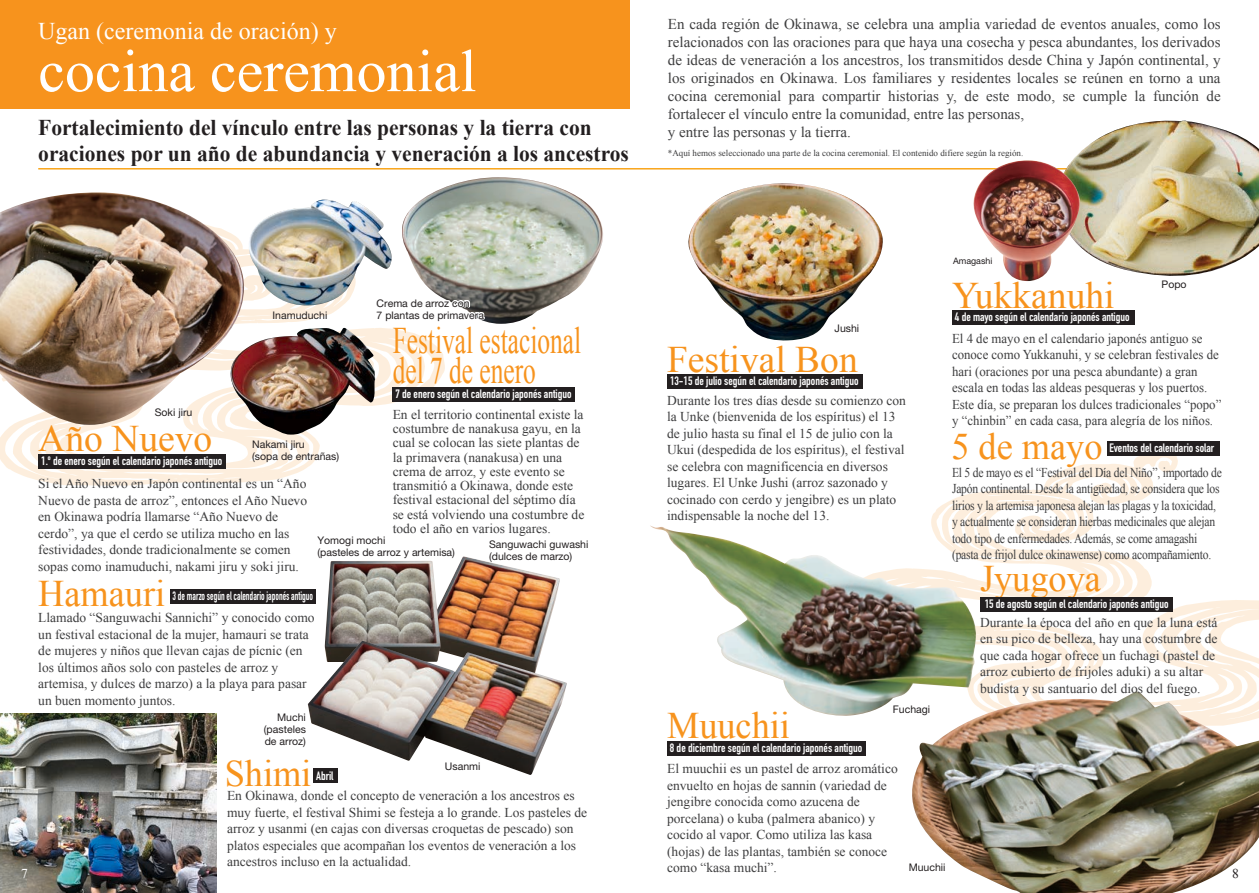
<style>
.page{position:relative;width:1259px;height:893px;background:#fff}
.page>*{position:absolute;margin:0;border:0;box-sizing:border-box;transform-origin:0 0}
.t1{font:60px "Times New Roman";color:#fff}
.t2{font:37.5px "Times New Roman";color:#f7931d}
.t3{font:37.5px/30px "Times New Roman";color:#f7931d;scale:.68 1}
.t4{font:24px "Times New Roman";color:#fff}
.t5{font:700 22.5px "Times New Roman";color:#231f20;scale:.95 1}
.t6{font:15px/18px "Times New Roman";color:#3e3e3f;text-align:justify}
.t7{font:13.5px/16.5px "Times New Roman";color:#3e3e3f}
.t8{font:13.5px/16.5px "Times New Roman";letter-spacing:-.02em;color:#3e3e3f;scale:.86 1}
.t9{font:13.5px/16.5px "Times New Roman";color:#3e3e3f;scale:.95 1}
.t10{font:13.5px "Times New Roman";color:#fff}
.t11{font:13.5px "Times New Roman";color:#231f20}
.t12{font:700 12px "DIN Condensed";color:#fff}
.t13{font:700 12px "DIN Condensed";color:#fff;scale:.79 1}
.t14{font:10.5px/12px "Helvetica Neue LT Pro";color:#231f20}
.t15{font:9px "Times New Roman";color:#3e3e3f}
.t16{font:8.85px "Helvetica Neue LT Pro";color:#231f20}
</style>
<div class="page">
<svg style="left:931px;top:451px;width:328px;height:239px"></svg>
<svg style="left:0;top:249px;width:445px;height:237px"></svg>
<div style="left:0;top:0;width:629px;height:108px;background:#f7931d"></div>
<hr style="left:38px;top:168px;width:1182px;height:2px;background:#f9a51b">
<img style="left:0;top:714px;width:217px;height:179px">
<img style="left:0;top:192px;width:244px;height:233px">
<img style="left:1073px;top:120px;width:186px;height:156px">
<img style="left:650px;top:525px;width:326px;height:191px">
<img style="left:402px;top:177px;width:201px;height:147px">
<img style="left:898px;top:690px;width:361px;height:203px">
<img style="left:248px;top:200px;width:144px;height:106px">
<img style="left:230px;top:328px;width:145px;height:107px">
<img style="left:426px;top:556px;width:134px;height:85px">
<img style="left:325px;top:561px;width:115px;height:80px">
<svg style="left:375px;top:297px;width:111px;height:33px"></svg>
<img style="left:970px;top:160px;width:113px;height:121px">
<div style="left:38px;top:454px;width:188px;height:14px;background:#231f20"></div>
<div style="left:667px;top:375px;width:196px;height:14px;background:#231f20"></div>
<div style="left:952px;top:311px;width:182px;height:14px;background:#231f20"></div>
<div style="left:170px;top:589px;width:146px;height:14px;background:#231f20"></div>
<div style="left:313px;top:769px;width:25px;height:14px;background:#231f20"></div>
<div style="left:393px;top:387px;width:182px;height:14px;background:#231f20"></div>
<img style="left:308px;top:641px;width:259px;height:134px">
<img style="left:688px;top:183px;width:195px;height:158px">
<div style="left:1106px;top:442px;width:113px;height:14px;background:#231f20"></div>
<div style="left:980px;top:598px;width:192px;height:14px;background:#231f20"></div>
<div style="left:667px;top:741px;width:198px;height:14px;background:#231f20"></div>
<p class="t6" style="left:668px;top:15px;width:554px">En cada región de Okinawa, se celebra una amplia variedad de eventos anuales, como los relacionados con las oraciones para que haya una cosecha y pesca abundantes, los derivados de ideas de veneración a los ancestros, los transmitidos desde China y Japón continental, y los originados en Okinawa. Los familiares y residentes locales se reúnen en torno a una cocina ceremonial para compartir historias y, de este modo, se cumple la función de fortalecer el vínculo entre la comunidad, entre las personas,</p>
<h3 class="t4" style="left:38px;top:14px;width:300px">Ugan (ceremonia de oración) y</h3>
<h1 class="t1" style="left:38px;top:31px;width:440px">cocina ceremonial</h1>
<h3 class="t5" style="left:38px;top:112px;width:584px">Fortalecimiento del vínculo entre las personas y la tierra con</h3>
<p class="t6" style="left:668px;top:123px;width:184px">y entre las personas y la tierra.</p>
<h3 class="t5" style="left:38px;top:138px;width:623px">oraciones por un año de abundancia y veneración a los ancestros</h3>
<p class="t15" style="left:668px;top:147px;width:357px">*Aquí hemos seleccionado una parte de la cocina ceremonial. El contenido difiere según la región.</p>
<p class="t14" style="left:272px;top:309px;width:56px">Inamuduchi</p>
<p class="t14" style="left:377px;top:297px;width:109px">Crema de arroz con<br>7 plantas de primavera</p>
<h2 class="t3" style="left:393px;top:325px;width:279px">Festival estacional del 7 de enero</h2>
<p class="t12" style="left:395px;top:385px;width:177px">7 de enero según el calendario japonés antiguo</p>
<p class="t14" style="left:155px;top:406px;width:39px">Soki jiru</p>
<p class="t7" style="left:393px;top:407px;width:193px;line-height:14.2px">En el territorio continental existe la costumbre de nanakusa gayu, en la cual se colocan las siete plantas de la primavera (nanakusa) en una crema de arroz, y este evento se transmitió a Okinawa, donde este festival estacional del séptimo día se está volviendo una costumbre de todo el año en varios lugares.</p>
<h2 class="t2" style="left:38px;top:413px;width:175px">Año Nuevo</h2>
<p class="t14" style="left:252px;top:439px;width:54px">Nakami jiru</p>
<p class="t14" style="left:252px;top:451px;width:88px">(sopa de entrañas)</p>
<p class="t12" style="left:41px;top:452px;width:182px">1.º de enero según el calendario japonés antiguo</p>
<p class="t7" style="left:38px;top:475px;width:270px">Si el Año Nuevo en Japón continental es un “Año Nuevo de pasta de arroz”, entonces el Año Nuevo en Okinawa podría llamarse “Año Nuevo de cerdo”, ya que el cerdo se utiliza mucho en las festividades, donde tradicionalmente se comen sopas como inamuduchi, nakami jiru y soki jiru.</p>
<p class="t14" style="left:317px;top:534px;width:139px">Yomogi mochi<br>(pasteles de arroz y artemisa)</p>
<p class="t14" style="left:489px;top:538px;width:101px">Sanguwachi guwashi (dulces de marzo)</p>
<h2 class="t2" style="left:38px;top:568px;width:128px">Hamauri</h2>
<p class="t13" style="left:173px;top:587px;width:179px">3 de marzo según el calendario japonés antiguo</p>
<p class="t7" style="left:38px;top:609px;width:278px">Llamado “Sanguwachi Sannichi” y conocido como un festival estacional de la mujer, hamauri se trata de mujeres y niños que llevan cajas de pícnic (en los últimos años solo con pasteles de arroz y artemisa, y dulces de marzo) a la playa para pasar un buen momento juntos.</p>
<p class="t14" style="left:264px;top:711px;width:43px;text-align:justify;text-indent:13px">Muchi (pasteles de arroz)</p>
<p class="t14" style="left:834px;top:322px;width:26px">Jushi</p>
<h2 class="t2" style="left:667px;top:334px;width:192px">Festival Bon</h2>
<p class="t12" style="left:670px;top:373px;width:190px">13-15 de julio según el calendario japonés antiguo</p>
<p class="t7" style="left:667px;top:392px;width:240px">Durante los tres días desde su comienzo con la Unke (bienvenida de los espíritus) el 13 de julio hasta su final el 15 de julio con la Ukui (despedida de los espíritus), el festival se celebra con magnificencia en diversos lugares. El Unke Jushi (arroz sazonado y cocinado con cerdo y jengibre) es un plato indispensable la noche del 13.</p>
<h2 class="t2" style="left:667px;top:700px;width:124px">Muuchii</h2>
<p class="t12" style="left:670px;top:739px;width:194px">8 de diciembre según el calendario japonés antiguo</p>
<p class="t14" style="left:893px;top:703px;width:39px">Fuchagi</p>
<p class="t16" style="left:953px;top:255px;width:41px">Amagashi</p>
<h2 class="t2" style="left:952px;top:270px;width:164px">Yukkanuhi</h2>
<p class="t12" style="left:955px;top:309px;width:176px">4 de mayo según el calendario japonés antiguo</p>
<p class="t14" style="left:1161px;top:279px;width:27px">Popo</p>
<p class="t9" style="left:952px;top:330px;width:285px">El 4 de mayo en el calendario japonés antiguo se conoce como Yukkanuhi, y se celebran festivales de hari (oraciones por una pesca abundante) a gran escala en todas las aldeas pesqueras y los puertos.<br>Este día, se preparan los dulces tradicionales “popo” y “chinbin” en cada casa, para alegría de los niños.</p>
<p class="t8" style="left:952px;top:464px;width:315px">El 5 de mayo es el “Festival del Día del Niño”, importado de Japón continental. Desde la antigüedad, se considera que los lirios y la artemisa japonesa alejan las plagas y la toxicidad, y actualmente se consideran hierbas medicinales que alejan todo tipo de enfermedades. Además, se come amagashi (pasta de frijol dulce okinawense) como acompañamiento.</p>
<h2 class="t2" style="left:951px;top:422px;width:153px">5 de mayo</h2>
<p class="t12" style="left:1109px;top:440px;width:106px">Eventos del calendario solar</p>
<h2 class="t2" style="left:980px;top:553px;width:122px">Jyugoya</h2>
<p class="t12" style="left:984px;top:596px;width:185px">15 de agosto según el calendario japonés antiguo</p>
<p class="t7" style="left:980px;top:614px;width:239px">Durante la época del año en que la luna está en su pico de belleza, hay una costumbre de que cada hogar ofrece un fuchagi (pastel de arroz cubierto de frijoles aduki) a su altar budista y su santuario del dios del fuego.</p>
<h2 class="t2" style="left:225px;top:748px;width:88px">Shimi</h2>
<p class="t12" style="left:316px;top:768px;width:19px">Abril</p>
<p class="t14" style="left:445px;top:760px;width:37px">Usanmi</p>
<p class="t7" style="left:667px;top:760px;width:232px">El muuchii es un pastel de arroz aromático envuelto en hojas de sannin (variedad de jengibre conocida como azucena de porcelana) o kuba (palmera abanico) y cocido al vapor. Como utiliza las kasa (hojas) de las plantas, también se conoce como “kasa muchi”.</p>
<p class="t7" style="left:227px;top:787px;width:361px">En Okinawa, donde el concepto de veneración a los ancestros es muy fuerte, el festival Shimi se festeja a lo grande. Los pasteles de arroz y usanmi (en cajas con diversas croquetas de pescado) son platos especiales que acompañan los eventos de veneración a los ancestros incluso en la actualidad.</p>
<p class="t14" style="left:908px;top:861px;width:38px">Muuchii</p>
<p class="t10" style="left:21px;top:864px;width:8px">7</p>
<p class="t11" style="left:1232px;top:864px;width:8px">8</p>
</div>
